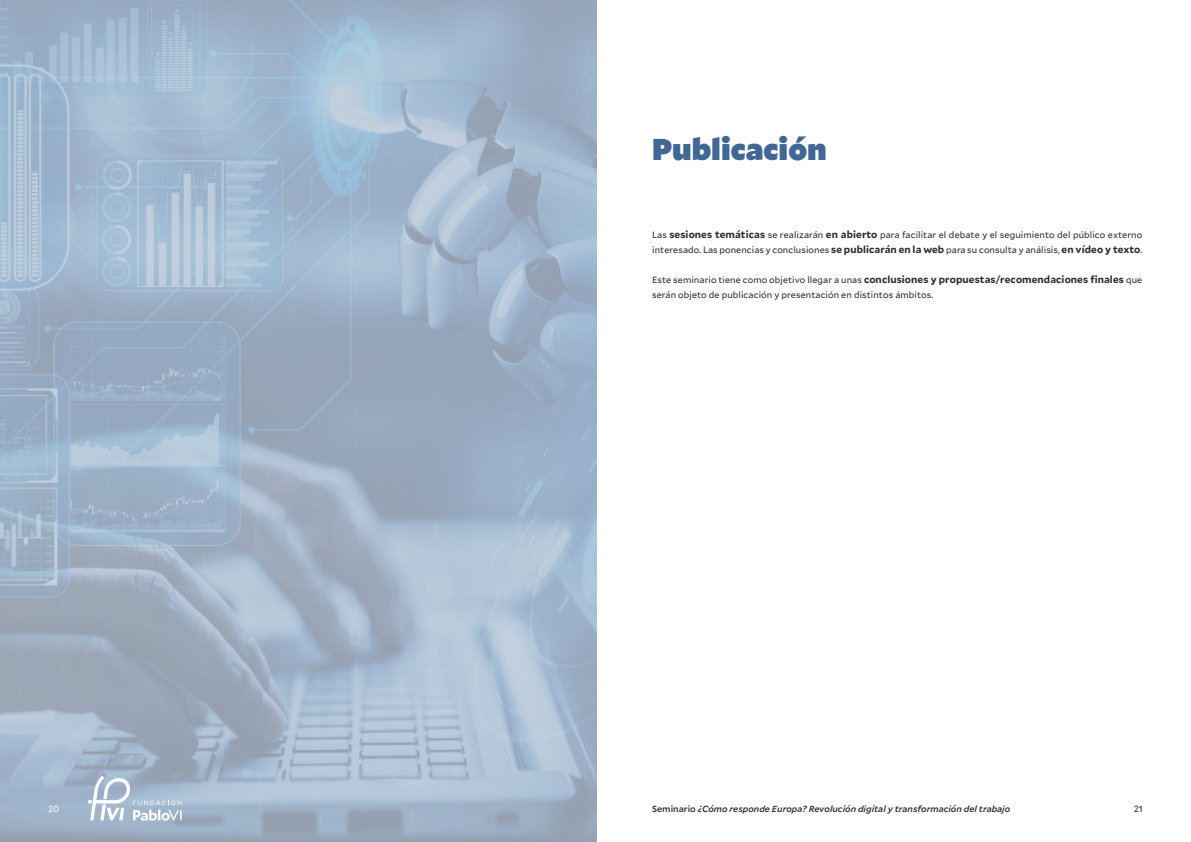
<style>
.page{position:relative;width:1191px;height:842px;background:#fff}
.page>*{position:absolute;margin:0;border:0;box-sizing:border-box;transform-origin:0 0}
.t1{font:900 30px "Mallory";color:#416796}
.t2{font:700 10px "Mallory";letter-spacing:.01em;color:#2d2728}
.t3{font:9px/15px "Mallory";letter-spacing:.01em;color:#2d2728}
.t4{font:italic 500 9px "Mallory";color:#2d2728}
.t5{font:9px "Mallory";color:#fff}
.s1{font-weight:700;font-size:10px}
.s2{font-weight:400;font-size:9px}
.s3{font-style:normal}
</style>
<div class="page">
<svg style="left:0;top:0;width:596px;height:842px;background:#a1b4c9"></svg>
<svg style="left:88px;top:776px;width:93px;height:45px"></svg>
<p class="t5" style="left:48px;top:802px;width:13px">20</p>
<h1 class="t1" style="left:652px;top:126px;width:176px">Publicación</h1>
<p class="t3" style="left:652px;top:226px;width:491px">Las <span class="s1">sesiones temáticas</span> se realizarán <span class="s1">en abierto</span> para facilitar el debate y el seguimiento del público externo interesado. Las ponencias y conclusiones <span class="s1">se publicarán en la web</span> para su consulta y análisis, <span class="s1">en vídeo y texto</span>.</p>
<p class="t2" style="left:652px;top:272px;width:491px"><span class="s2">Este seminario tiene como objetivo llegar a unas</span> conclusiones y propuestas/recomendaciones finales <span class="s2">que</span></p>
<p class="t3" style="left:652px;top:286px;width:283px">serán objeto de publicación y presentación en distintos ámbitos.</p>
<p class="t4" style="left:652px;top:802px;width:359px"><span class="s3">Seminario</span> ¿Cómo responde Europa? Revolución digital y transformación del trabajo</p>
<p class="t3" style="left:1133px;top:801px;width:11px">21</p>
</div>
